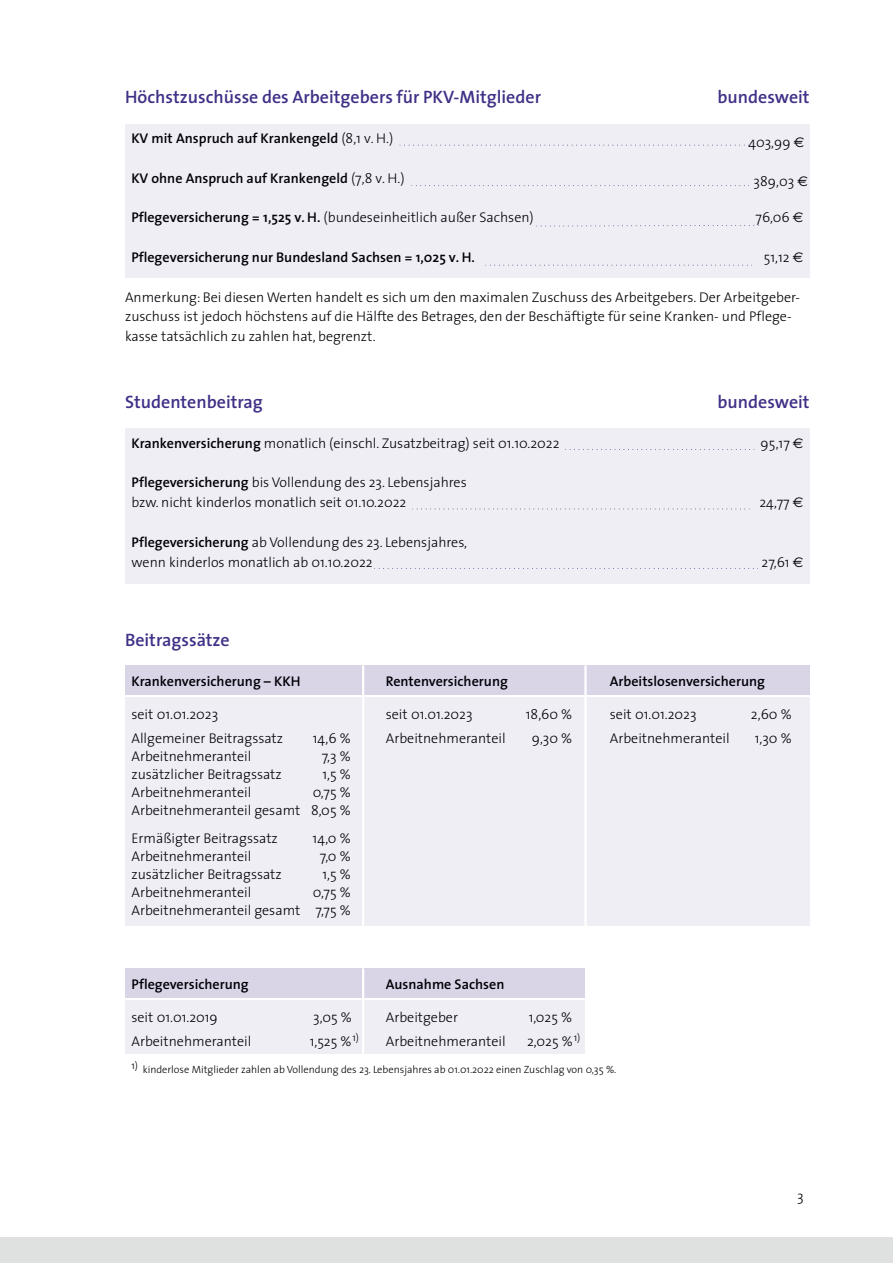
<style>
.page{position:relative;width:893px;height:1263px;background:#fff}
.page>*{position:absolute;margin:0;border:0;box-sizing:border-box;transform-origin:0 0}
.t1{font:600 18px "The Sans";color:#413087}
.t2{font:300 14.25px "The Sans";color:#000006}
.t3{font:300 14.1px/19.8px "The Sans";color:#000006}
.t4{font:600 14.1px "The Sans";color:#000006}
.t5{font:300 10.5px "The Sans";color:#000006}
.s1{font-family:"Euro Sans";font-weight:400}
.s2{font-weight:300}
.s3{font-weight:600}
</style>
<div class="page">
<div style="left:125px;top:665px;width:685px;height:30px;background:#d9d5e7"></div>
<div style="left:125px;top:697px;width:685px;height:228px;background:#f0eef5"></div>
<hr style="left:362px;top:665px;width:2px;height:281px;background:#fff">
<hr style="left:584px;top:665px;width:3px;height:281px;background:#fff">
<div style="left:125px;top:968px;width:459px;height:30px;background:#d9d5e7"></div>
<div style="left:125px;top:1000px;width:459px;height:54px;background:#f0eef5"></div>
<hr style="left:362px;top:968px;width:2px;height:96px;background:#fff">
<div style="left:125px;top:125px;width:685px;height:153px;background:#f0eef5"></div>
<div style="left:125px;top:429px;width:685px;height:155px;background:#f0eef5"></div>
<svg style="left:400px;top:145px;width:349px;height:1px"></svg>
<svg style="left:411px;top:185px;width:338px;height:1px"></svg>
<svg style="left:536px;top:225px;width:223px;height:2px"></svg>
<svg style="left:485px;top:265px;width:267px;height:1px"></svg>
<svg style="left:412px;top:509px;width:338px;height:1px"></svg>
<svg style="left:374px;top:568px;width:384px;height:1px"></svg>
<div style="left:0;top:1237px;width:893px;height:26px;background:#dfe0e0"></div>
<svg style="left:565px;top:449px;width:190px;height:1px"></svg>
<p class="t1" style="left:125px;top:90px;width:418px">Höchstzuschüsse des Arbeitgebers für PKV-Mitglieder</p>
<p class="t1" style="left:717px;top:90px;width:94px">bundesweit</p>
<p class="t3" style="left:748px;top:131px;width:57px">403,99 <span class="s1">€</span></p>
<p class="t3" style="left:754px;top:173px;width:56px">389,03 <span class="s1">€</span></p>
<p class="t3" style="left:755px;top:209px;width:49px">76,06 <span class="s1">€</span></p>
<p class="t4" style="left:131px;top:133px;width:263px">KV mit Anspruch auf Krankengeld <span class="s2">(8,1 v. H.)</span></p>
<p class="t4" style="left:131px;top:172px;width:275px">KV ohne Anspruch auf Krankengeld <span class="s2">(7,8 v. H.)</span></p>
<p class="t3" style="left:131px;top:209px;width:404px"><span class="s3">Pflegeversicherung = 1,525 v. H.</span> (bundeseinheitlich außer Sachsen)</p>
<p class="t4" style="left:131px;top:252px;width:345px">Pflegeversicherung nur Bundesland Sachsen = 1,025 v. H.</p>
<p class="t3" style="left:764px;top:249px;width:41px">51,12 <span class="s1">€</span></p>
<p class="t3" style="left:125px;top:288px;width:677px">Anmerkung: Bei diesen Werten handelt es sich um den maximalen Zuschuss des Arbeitgebers. Der Arbeitgeber&shy;zuschuss ist jedoch höchstens auf die Hälfte des Betrages, den der Beschäftigte für seine Kranken- und Pflege&shy;kasse tatsächlich zu zahlen hat, begrenzt.</p>
<p class="t1" style="left:125px;top:395px;width:139px">Studentenbeitrag</p>
<p class="t1" style="left:717px;top:395px;width:94px">bundesweit</p>
<p class="t3" style="left:131px;top:434px;width:430px"><span class="s3">Krankenversicherung</span> monatlich (einschl. Zusatzbeitrag) seit 01.10.2022</p>
<p class="t3" style="left:761px;top:434px;width:44px">95,17 <span class="s1">€</span></p>
<p class="t3" style="left:131px;top:474px;width:337px"><span class="s3">Pflegeversicherung</span> bis Vollendung des 23. Lebensjahres bzw. nicht kinderlos monatlich seit 01.10.2022</p>
<p class="t3" style="left:759px;top:494px;width:46px">24,77 <span class="s1">€</span></p>
<p class="t3" style="left:131px;top:533px;width:337px"><span class="s3">Pflegeversicherung</span> ab Vollendung des 23. Lebensjahres, wenn kinderlos monatlich ab 01.10.2022</p>
<p class="t3" style="left:761px;top:553px;width:43px">27,61 <span class="s1">€</span></p>
<p class="t1" style="left:125px;top:633px;width:106px">Beitragssätze</p>
<p class="t4" style="left:131px;top:675px;width:171px">Krankenversicherung – KKH</p>
<p class="t4" style="left:386px;top:675px;width:124px">Rentenversicherung</p>
<p class="t4" style="left:610px;top:675px;width:157px">Arbeitslosenversicherung</p>
<p class="t3" style="left:131px;top:705px;width:88px">seit 01.01.2023</p>
<p class="t3" style="left:386px;top:705px;width:88px">seit 01.01.2023</p>
<p class="t3" style="left:526px;top:705px;width:48px">18,60 %</p>
<p class="t3" style="left:610px;top:705px;width:88px">seit 01.01.2023</p>
<p class="t3" style="left:751px;top:705px;width:42px">2,60 %</p>
<p class="t3" style="left:131px;top:729px;width:153px">Allgemeiner Beitragssatz</p>
<p class="t3" style="left:313px;top:729px;width:40px">14,6 %</p>
<p class="t3" style="left:386px;top:729px;width:121px">Arbeitnehmeranteil</p>
<p class="t3" style="left:532px;top:729px;width:42px">9,30 %</p>
<p class="t3" style="left:610px;top:729px;width:121px">Arbeitnehmeranteil</p>
<p class="t3" style="left:755px;top:729px;width:39px">1,30 %</p>
<p class="t3" style="left:131px;top:747px;width:121px">Arbeitnehmeranteil</p>
<p class="t3" style="left:322px;top:747px;width:31px">7,3 %</p>
<p class="t3" style="left:131px;top:765px;width:152px">zusätzlicher Beitragssatz</p>
<p class="t3" style="left:322px;top:765px;width:30px">1,5 %</p>
<p class="t3" style="left:131px;top:783px;width:121px">Arbeitnehmeranteil</p>
<p class="t3" style="left:131px;top:784px;width:221px;line-height:18px;text-align:right">0,75 %<br>Arbeitnehmeranteil gesamt 8,05 %</p>
<p class="t3" style="left:131px;top:830px;width:148px">Ermäßigter Beitragssatz</p>
<p class="t3" style="left:313px;top:830px;width:40px">14,0 %</p>
<p class="t3" style="left:131px;top:848px;width:121px">Arbeitnehmeranteil</p>
<p class="t3" style="left:320px;top:848px;width:32px">7,0 %</p>
<p class="t3" style="left:131px;top:866px;width:152px">zusätzlicher Beitragssatz</p>
<p class="t3" style="left:322px;top:866px;width:30px">1,5 %</p>
<p class="t3" style="left:131px;top:884px;width:121px">Arbeitnehmeranteil</p>
<p class="t3" style="left:131px;top:885px;width:221px;line-height:18px;text-align:right">0,75 %<br>Arbeitnehmeranteil gesamt 7,75 %</p>
<p class="t4" style="left:131px;top:978px;width:119px">Pflegeversicherung</p>
<p class="t4" style="left:386px;top:978px;width:120px">Ausnahme Sachsen</p>
<p class="t3" style="left:131px;top:1008px;width:88px">seit 01.01.2019</p>
<p class="t3" style="left:313px;top:1008px;width:40px">3,05 %</p>
<p class="t3" style="left:386px;top:1008px;width:74px">Arbeitgeber</p>
<p class="t3" style="left:529px;top:1008px;width:45px">1,025 %</p>
<p class="t3" style="left:131px;top:1032px;width:121px">Arbeitnehmeranteil</p>
<p class="t3" style="left:310px;top:1032px;width:51px">1,525 %<sup>1)</sup></p>
<p class="t3" style="left:386px;top:1032px;width:121px">Arbeitnehmeranteil</p>
<p class="t3" style="left:527px;top:1032px;width:55px">2,025 %<sup>1)</sup></p>
<p class="t5" style="left:131px;top:1065px;width:486px">1) kinderlose Mitglieder zahlen ab Vollendung des 23. Lebensjahres ab 01.01.2022 einen Zuschlag von 0,35 %.</p>
<p class="t2" style="left:797px;top:1191px;width:8px">3</p>
</div>
